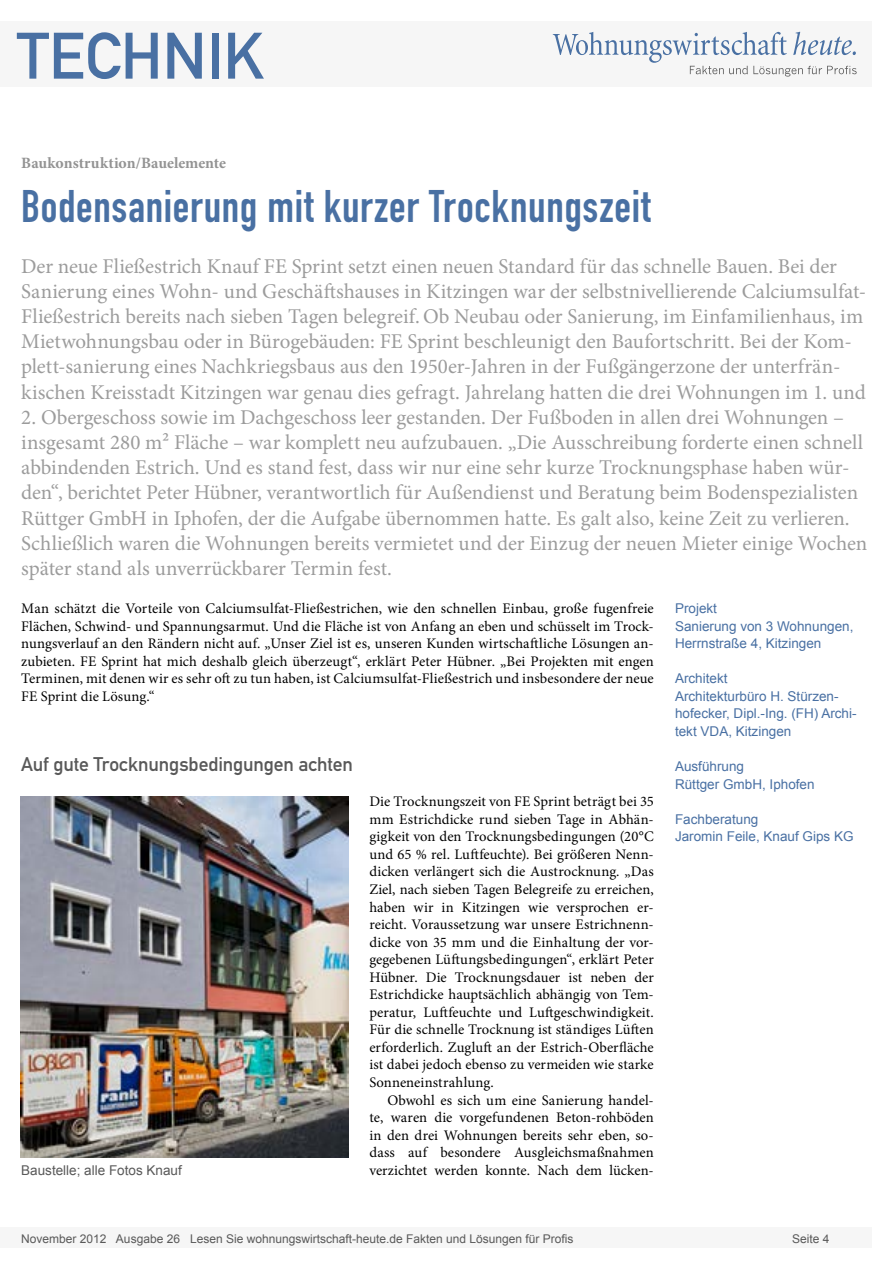
<style>
.page{position:relative;width:893px;height:1263px;background:#fff}
.page>*{position:absolute;margin:0;border:0;box-sizing:border-box;transform-origin:0 0}
.t1{font:64.5px "DIN Mittelschrift";color:#4970a3}
.Überschrift_Groß{font:45px "DIN Engschrift";letter-spacing:.015em;color:#4970a3}
.Anlesetext{font:21px/25.2px "Minion Pro";letter-spacing:-.005em;color:#9c9c9c}
.Überschrift_Grau{font:19.5px "DIN Mittelschrift";letter-spacing:-.005em;color:#595959}
.Kategorie{font:700 15.75px "Minion Pro";color:#939393}
.Fließtext_erste_Zeil{font:14.7px/17.5px "Minion Pro";letter-spacing:.005em;color:#000;text-align:justify}
.Fliesstext{font:14.7px/17.5px "Minion Pro";letter-spacing:.005em;color:#000;text-align:justify}
.Info{font:13.5px/17.5px "Arial";color:#4970a3}
.Bildunterschrift{font:13.5px "Arial";color:#595959}
.t2{font:12px "Arial";color:#595959}
</style>
<div class="page">
<div style="left:0;top:1227px;width:872px;height:20px;background:#f6f6f6"></div>
<div style="left:0;top:21px;width:872px;height:66px;background:#f6f6f6"></div>
<svg style="left:553px;top:32px;width:304px;height:45px"></svg>
<img style="left:21px;top:797px;width:327px;height:360px">
<h1 class="t1" style="left:17px;top:18px;width:249px">TECHNIK</h1>
<p class="Kategorie" style="left:21px;top:152px;width:206px">Baukonstruktion/Bauelemente</p>
<p class="Überschrift_Groß" style="left:21px;top:180px;width:631px">Bodensanierung mit kurzer Trocknungszeit</p>
<p class="Anlesetext" style="left:21px;top:253px;width:846px">Der neue Fließestrich Knauf FE Sprint setzt einen neuen Standard für das schnelle Bauen. Bei der Sanierung eines Wohn- und Geschäftshauses in Kitzingen war der selbstnivellierende Calciumsulfat-Fließestrich bereits nach sieben Tagen belegreif. Ob Neubau oder Sanierung, im Einfamilienhaus, im Mietwohnungsbau oder in Bürogebäuden: FE Sprint beschleunigt den Baufortschritt. Bei der Kom&shy;plett-sanierung eines Nachkriegsbaus aus den 1950er-Jahren in der Fußgängerzone der unterfrän&shy;kischen Kreisstadt Kitzingen war genau dies gefragt. Jahrelang hatten die drei Wohnungen im 1. und</p>
<p class="Anlesetext" style="left:21px;top:405px;width:847px">2. Obergeschoss sowie im Dachgeschoss leer gestanden. Der Fußboden in allen drei Wohnungen – insgesamt 280 m² Fläche – war komplett neu aufzubauen. „Die Ausschreibung forderte einen schnell abbindenden Estrich. Und es stand fest, dass wir nur eine sehr kurze Trocknungsphase haben wür&shy;den“, berichtet Peter Hübner, verantwortlich für Außendienst und Beratung beim Bodenspezialisten Rüttger GmbH in Iphofen, der die Aufgabe übernommen hatte. Es galt also, keine Zeit zu verlieren.<br>Schließlich waren die Wohnungen bereits vermietet und der Einzug der neuen Mieter einige Wochen später stand als unverrückbarer Termin fest.</p>
<p class="Info" style="left:675px;top:600px;width:44px">Projekt</p>
<p class="Info" style="left:675px;top:617px;width:180px">Sanierung von 3 Wohnungen,<br>Herrnstraße 4, Kitzingen</p>
<p class="Info" style="left:675px;top:670px;width:54px">Architekt</p>
<p class="Info" style="left:675px;top:687px;width:183px">Architekturbüro H. Stürzen&shy;hofecker, Dipl.-Ing. (FH) Archi&shy;tekt VDA, Kitzingen</p>
<p class="Info" style="left:675px;top:758px;width:71px">Ausführung</p>
<p class="Info" style="left:675px;top:775px;width:141px">Rüttger GmbH, Iphofen</p>
<p class="Info" style="left:675px;top:810px;width:85px">Fachberatung</p>
<p class="Info" style="left:675px;top:828px;width:180px">Jaromin Feile, Knauf Gips KG</p>
<p class="Fließtext_erste_Zeil" style="left:21px;top:600px;width:634px">Man schätzt die Vorteile von Calciumsulfat-Fließestrichen, wie den schnellen Einbau, große fugenfreie Flächen, Schwind- und Spannungsarmut. Und die Fläche ist von Anfang an eben und schüsselt im Trock&shy;nungsverlauf an den Rändern nicht auf. „Unser Ziel ist es, unseren Kunden wirtschaftliche Lösungen an&shy;zubieten. FE Sprint hat mich deshalb gleich überzeugt“, erklärt Peter Hübner. „Bei Projekten mit engen Terminen, mit denen wir es sehr oft zu tun haben, ist Calciumsulfat-Fließestrich und insbesondere der neue FE Sprint die Lösung.“</p>
<p class="Überschrift_Grau" style="left:21px;top:753px;width:333px">Auf gute Trocknungsbedingungen achten</p>
<p class="Fließtext_erste_Zeil" style="left:369px;top:793px;width:286px">Die Trocknungszeit von FE Sprint beträgt bei 35 mm Estrichdicke rund sieben Tage in Abhän&shy;gigkeit von den Trocknungsbedingungen (20°C und 65 % rel. Luftfeuchte). Bei größeren Nenn&shy;dicken verlängert sich die Austrocknung. „Das Ziel, nach sieben Tagen Belegreife zu erreichen, haben wir in Kitzingen wie versprochen er&shy;reicht. Voraussetzung war unsere Estrichnenn&shy;dicke von 35 mm und die Einhaltung der vor&shy;gegebenen Lüftungsbedingungen“, erklärt Peter Hübner. Die Trocknungsdauer ist neben der Estrichdicke hauptsächlich abhängig von Tem&shy;peratur, Luftfeuchte und Luftgeschwindigkeit.<br>Für die schnelle Trocknung ist ständiges Lüften erforderlich. Zugluft an der Estrich-Oberfläche ist dabei jedoch ebenso zu vermeiden wie starke Sonneneinstrahlung.</p>
<p class="Fliesstext" style="left:369px;top:1091px;width:286px;text-indent:18px">Obwohl es sich um eine Sanierung handel&shy;te, waren die vorgefundenen Beton-rohböden in den drei Wohnungen bereits sehr eben, so&shy;dass auf besondere Ausgleichsmaßnahmen</p>
<p class="Bildunterschrift" style="left:21px;top:1161px;width:162px">Baustelle; alle Fotos Knauf</p>
<p class="Fliesstext" style="left:369px;top:1161px;width:286px">verzichtet werden konnte. Nach dem lücken-</p>
<p class="t2" style="left:21px;top:1230px;width:554px">November 2012 Ausgabe 26 Lesen Sie wohnungswirtschaft-heute.de Fakten und Lösungen für Profis</p>
<p class="t2" style="left:792px;top:1231px;width:39px">Seite 4</p>
</div>
